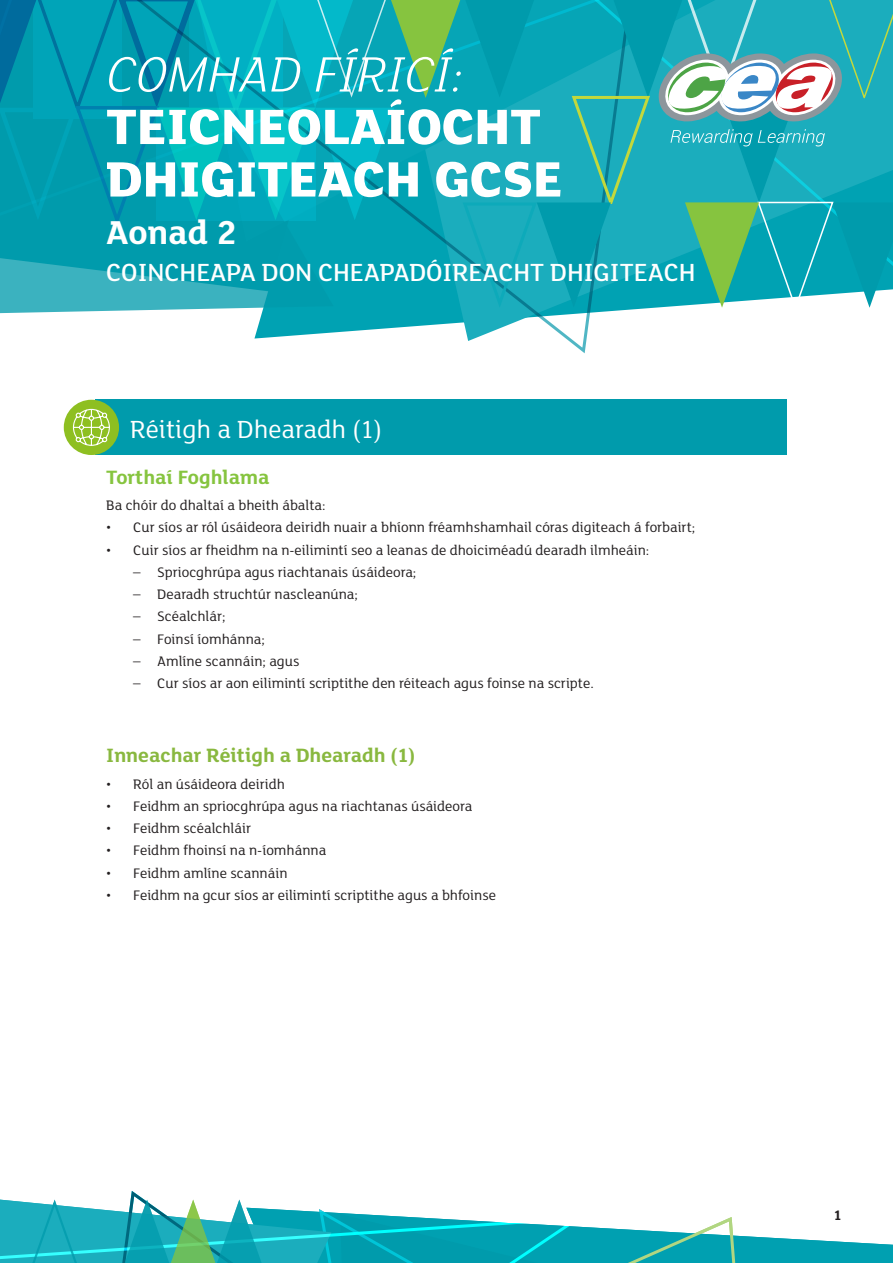
<style>
.page{position:relative;width:893px;height:1263px;background:#fff}
.page>*{position:absolute;margin:0;border:0;box-sizing:border-box;transform-origin:0 0}
.t1{font:800 54px/52.5px "FS Lola";color:#fff}
.t2{font:italic 300 54px "FS Lola";color:#fff}
.t3{font:700 36px "FS Lola";color:#fff}
.t4{font:500 27px "FS Lola";color:#fff}
.t5{font:27px "FS Lola";color:#fff}
.t6{font:700 21px "FS Lola";color:#89b83f}
.t7{font:700 21px "FS Lola";color:#86c43f}
.Body_Text{font:15px "FS Lola";color:#231f20}
.t8{font:700 15px "FS Lola";color:#231f20}
</style>
<div class="page">
<svg style="left:0;top:312px;width:598px;height:42px"></svg>
<svg style="left:0;top:0;width:893px;height:312px;background:#1aaab5"></svg>
<div style="left:95px;top:400px;width:692px;height:55px;background:#009bac"></div>
<div style="left:64px;top:400px;width:55px;height:55px;background:#8ebf21;border-radius:50%"></div>
<svg style="left:72px;top:408px;width:38px;height:38px"></svg>
<svg style="left:0;top:1191px;width:893px;height:72px"></svg>
<p class="t2" style="left:106px;top:39px;width:359px">COMHAD FÍRICÍ:</p>
<p class="t1" style="left:106px;top:97px;width:458px">TEICNEOLAÍOCHT<br>DHIGITEACH GCSE</p>
<p class="t3" style="left:106px;top:208px;width:132px">Aonad 2</p>
<p class="t4" style="left:106px;top:254px;width:591px">COINCHEAPA DON CHEAPADÓIREACHT DHIGITEACH</p>
<h1 class="t5" style="left:130px;top:411px;width:254px">Réitigh a Dhearadh (1)</h1>
<h2 class="t7" style="left:106px;top:462px;width:165px">Torthaí Foghlama</h2>
<p class="Body_Text" style="left:106px;top:495px;width:221px">Ba chóir do dhaltaí a bheith ábalta:</p>
<p class="Body_Text" style="left:106px;top:517px;width:590px">• Cur síos ar ról úsáideora deiridh nuair a bhíonn fréamhshamhail córas digiteach á forbairt;</p>
<p class="Body_Text" style="left:106px;top:540px;width:545px">• Cuir síos ar fheidhm na n-eilimintí seo a leanas de dhoiciméadú dearadh ilmheáin:</p>
<p class="Body_Text" style="left:133px;top:562px;width:285px">– Spriocghrúpa agus riachtanais úsáideora;</p>
<p class="Body_Text" style="left:133px;top:584px;width:226px">– Dearadh struchtúr nascleanúna;</p>
<p class="Body_Text" style="left:133px;top:606px;width:94px">– Scéalchlár;</p>
<p class="Body_Text" style="left:133px;top:629px;width:133px">– Foinsí íomhánna;</p>
<p class="Body_Text" style="left:133px;top:651px;width:168px">– Amlíne scannáin; agus</p>
<p class="Body_Text" style="left:133px;top:673px;width:462px">– Cur síos ar aon eilimintí scriptithe den réiteach agus foinse na scripte.</p>
<h2 class="t6" style="left:106px;top:741px;width:311px">Inneachar Réitigh a Dhearadh (1)</h2>
<p class="Body_Text" style="left:106px;top:774px;width:180px">• Ról an úsáideora deiridh</p>
<p class="Body_Text" style="left:106px;top:796px;width:367px">• Feidhm an spriocghrúpa agus na riachtanas úsáideora</p>
<p class="Body_Text" style="left:106px;top:818px;width:146px">• Feidhm scéalchláir</p>
<p class="Body_Text" style="left:106px;top:840px;width:222px">• Feidhm fhoinsí na n-íomhánna</p>
<p class="Body_Text" style="left:106px;top:863px;width:183px">• Feidhm amlíne scannáin</p>
<p class="Body_Text" style="left:106px;top:885px;width:391px">• Feidhm na gcur síos ar eilimintí scriptithe agus a bhfoinse</p>
<p class="t8" style="left:834px;top:1205px;width:10px">1</p>
</div>
